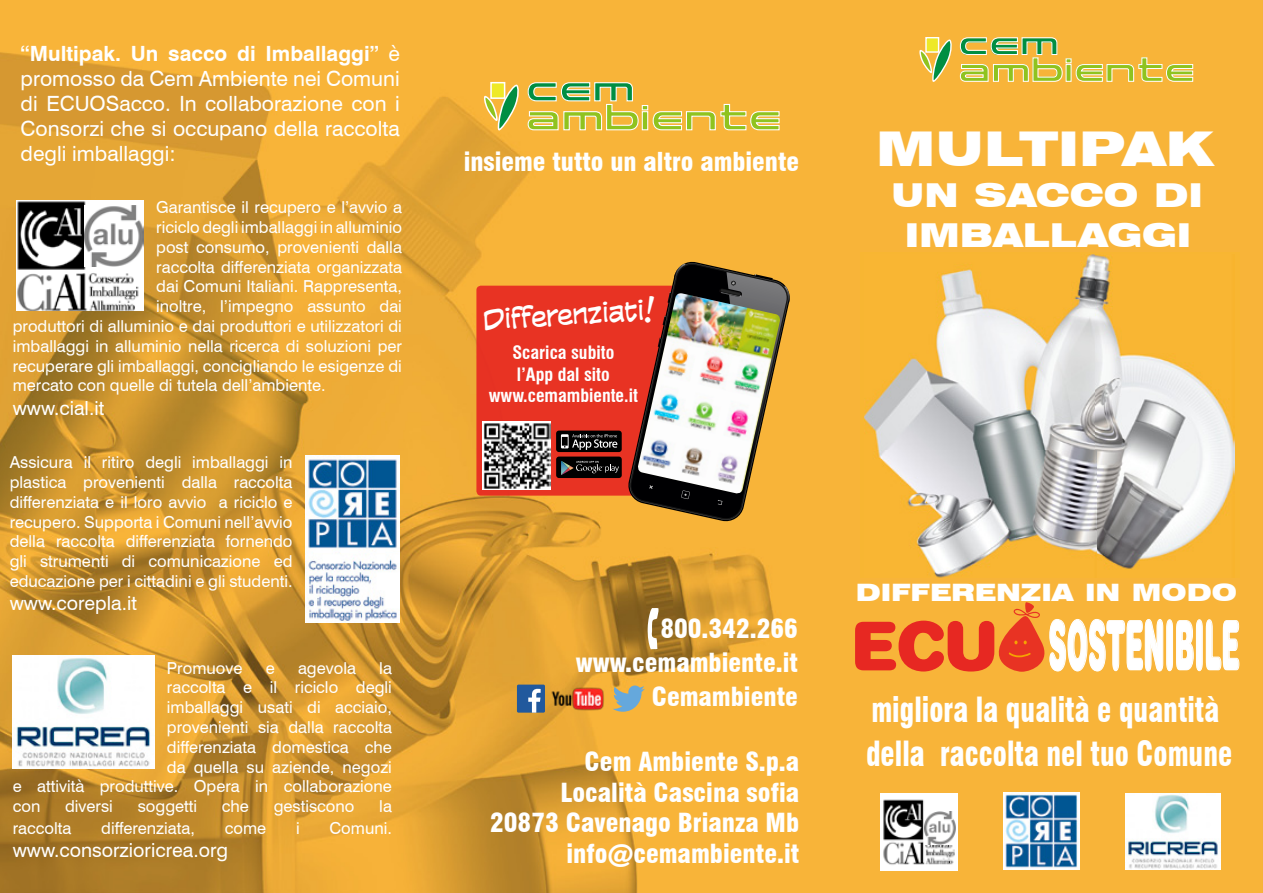
<style>
.page{position:relative;width:1263px;height:893px;background:#fff}
.page>*{position:absolute;margin:0;border:0;box-sizing:border-box;transform-origin:0 0}
.t1{font:900 68.4px "Helvetica Rounded LT Std";color:#fff;scale:.37 1}
.t2{font:900 67.5px "Helvetica Rounded LT Std";color:#e72822}
.t3{font:900 expanded 48px "Swiss 721 BT";color:#fff}
.t4{font:900 condensed 33.9px/43.5px "Swiss 721 BT";color:#fff;scale:.84 1}
.t5{font:900 expanded 33px/40.5px "Swiss 721 BT";color:#fff;text-align:center}
.t6{font:32.55px "Spaceman";color:#8fc31f}
.t7{font:32.55px "Spaceman";color:#008e42}
.t8{font:30.15px "Spaceman";color:#8fc31f}
.t9{font:30.15px "Spaceman";color:#008e42}
.t10{font:26.1px "Comicrazy OT";color:#fff}
.t11{font:900 condensed 25.65px/30.8px "Swiss 721 BT";color:#fff;text-align:right}
.t12{font:900 condensed 25.5px "Swiss 721 BT";color:#fff}
.t13{font:900 expanded 24px "Swiss 721 BT";color:#fff}
.t14{font:21px/25.2px "Swiss 721 BT";color:#fff;text-align:justify}
.t15{font:19.5px "Swiss 721 BT";color:#fff}
.t16{font:700 condensed 18px/21.6px "Swiss 721 BT";color:#fff;text-align:center}
.t17{font:16.5px/19.8px "Swiss 721 BT";color:#fff;text-align:justify}
.s1{font-weight:700}
</style>
<div class="page">
<img style="left:0;top:0;width:1263px;height:893px">
<svg style="left:527px;top:82px;width:253px;height:49px;background:#f8be55"></svg>
<svg style="left:490px;top:82px;width:15px;height:1px"></svg>
<svg style="left:483px;top:83px;width:36px;height:47px;background:#c3c05b"></svg>
<svg style="left:647px;top:608px;width:12px;height:41px"></svg>
<div style="left:517px;top:685px;width:28px;height:28px;background:#21599d;border-radius:2px"></div>
<svg style="left:528px;top:689px;width:11px;height:24px"></svg>
<img style="left:539px;top:674px;width:77px;height:49px">
<svg style="left:985px;top:602px;width:255px;height:70px;background:#f6ad48"></svg>
<svg style="left:959px;top:37px;width:235px;height:45px;background:#f8be55"></svg>
<svg style="left:925px;top:37px;width:14px;height:1px"></svg>
<svg style="left:918px;top:38px;width:34px;height:44px"></svg>
<div style="left:476px;top:286px;width:268px;height:210px;background:#e83323;border-radius:4px"></div>
<div style="left:556px;top:457px;width:66px;height:21px;background:#000;border-radius:3px"></div>
<svg style="left:561px;top:461px;width:58px;height:14px"></svg>
<div style="left:556px;top:431px;width:66px;height:21px;background:#000;border-radius:3px"></div>
<svg style="left:561px;top:434px;width:56px;height:16px"></svg>
<svg style="left:627px;top:260px;width:164px;height:263px;background:#a66a2b"></svg>
<svg style="left:605px;top:214px;width:3px;height:7px"></svg>
<img style="left:637px;top:293px;width:144px;height:201px">
<img style="left:483px;top:422px;width:67px;height:67px">
<svg style="left:613px;top:685px;width:32px;height:27px"></svg>
<img style="left:305px;top:456px;width:95px;height:166px">
<img style="left:1003px;top:793px;width:77px;height:76px">
<img style="left:880px;top:793px;width:77px;height:77px">
<img style="left:924px;top:812px;width:32px;height:33px">
<img style="left:1126px;top:793px;width:95px;height:76px">
<img style="left:16px;top:201px;width:127px;height:110px">
<img style="left:85px;top:206px;width:58px;height:60px">
<img style="left:13px;top:655px;width:141px;height:113px">
<div style="left:861px;top:253px;width:379px;height:325px;background:#f8b632"></div>
<img style="left:865px;top:255px;width:369px;height:323px">
<p class="t14" style="left:21px;top:40px;width:381px"><span class="s1">“Multipak. Un sacco di Imballaggi”</span> è promosso da Cem Ambiente nei Comuni di ECUOSacco. In collaborazione con i Consorzi che si occupano della raccolta degli imballaggi:</p>
<p class="t17" style="left:156px;top:197px;width:247px">Garantisce il recupero e l’avvio a</p>
<p class="t17" style="left:156px;top:217px;width:247px">riciclo degli imballaggi in alluminio</p>
<p class="t17" style="left:156px;top:237px;width:247px">post consumo, provenienti dalla</p>
<p class="t17" style="left:156px;top:257px;width:247px">raccolta differenziata organizzata</p>
<p class="t17" style="left:156px;top:277px;width:247px">dai Comuni Italiani. Rappresenta,</p>
<p class="t17" style="left:156px;top:296px;width:247px">inoltre, l’impegno assunto dai</p>
<p class="t17" style="left:13px;top:316px;width:391px">produttori di alluminio e dai produttori e utilizzatori di</p>
<p class="t17" style="left:13px;top:336px;width:391px">imballaggi in alluminio nella ricerca di soluzioni per</p>
<p class="t17" style="left:13px;top:356px;width:391px">recuperare gli imballaggi, concigliando le esigenze di</p>
<p class="t17" style="left:13px;top:376px;width:314px">mercato con quelle di tutela dell’ambiente.</p>
<p class="t15" style="left:13px;top:396px;width:93px">www.cial.it</p>
<p class="t17" style="left:10px;top:452px;width:284px">Assicura il ritiro degli imballaggi in plastica provenienti dalla raccolta differenziata e il loro avvio a riciclo e recupero. Supporta i Comuni nell’avvio della raccolta differenziata fornendo gli strumenti di comunicazione ed educazione per i cittadini e gli studenti.</p>
<p class="t15" style="left:10px;top:592px;width:129px">www.corepla.it</p>
<p class="t17" style="left:167px;top:658px;width:77px">Promuove</p>
<p class="t17" style="left:266px;top:658px;width:11px">e</p>
<p class="t17" style="left:298px;top:658px;width:60px">agevola</p>
<p class="t17" style="left:379px;top:658px;width:14px">la</p>
<p class="t17" style="left:167px;top:677px;width:227px">raccolta e il riciclo degli</p>
<p class="t17" style="left:167px;top:697px;width:227px">imballaggi usati di acciaio,</p>
<p class="t17" style="left:167px;top:717px;width:227px">provenienti sia dalla raccolta</p>
<p class="t17" style="left:167px;top:737px;width:227px">differenziata domestica che</p>
<p class="t17" style="left:167px;top:757px;width:227px">da quella su aziende, negozi</p>
<p class="t17" style="left:13px;top:776px;width:381px">e attività produttive. Opera in collaborazione</p>
<p class="t17" style="left:13px;top:796px;width:29px">con</p>
<p class="t17" style="left:65px;top:796px;width:49px">diversi</p>
<p class="t17" style="left:138px;top:796px;width:61px">soggetti</p>
<p class="t17" style="left:222px;top:796px;width:29px">che</p>
<p class="t17" style="left:274px;top:796px;width:82px">gestiscono</p>
<p class="t17" style="left:379px;top:796px;width:14px">la</p>
<p class="t17" style="left:13px;top:818px;width:60px">raccolta</p>
<p class="t17" style="left:101px;top:818px;width:95px">differenziata,</p>
<p class="t17" style="left:225px;top:818px;width:43px">come</p>
<p class="t17" style="left:296px;top:818px;width:5px">i</p>
<p class="t17" style="left:329px;top:818px;width:64px">Comuni.</p>
<p class="t15" style="left:13px;top:838px;width:217px">www.consorzioricrea.org</p>
<h3 class="t7" style="left:528px;top:71px;width:111px">CEM</h3>
<h3 class="t6" style="left:528px;top:99px;width:257px">AMBIENTE</h3>
<h3 class="t12" style="left:464px;top:147px;width:337px">insieme tutto un altro ambiente</h3>
<h3 class="t10" style="left:483px;top:302px;width:174px;rotate:-3deg">Differenziati!</h3>
<p class="t16" style="left:489px;top:342px;width:151px">Scarica subito<br>l’App dal sito www.cemambiente.it</p>
<h3 class="t9" style="left:960px;top:26px;width:103px">CEM</h3>
<h3 class="t8" style="left:960px;top:53px;width:238px">AMBIENTE</h3>
<h3 class="t3" style="left:876px;top:120px;width:338px">MULTIPAK</h3>
<h3 class="t5" style="left:891px;top:175px;width:313px">UN SACCO DI<br>IMBALLAGGI</h3>
<h3 class="t11" style="left:576px;top:612px;width:224px;line-height:33.6px">800.342.266 www.cemambiente.it<br>Cemambiente</h3>
<h3 class="t11" style="left:490px;top:746px;width:311px">Cem Ambiente S.p.a<br>Località Cascina sofia<br>20873 Cavenago Brianza Mb info@cemambiente.it</h3>
<h3 class="t13" style="left:856px;top:577px;width:383px">DIFFERENZIA IN MODO</h3>
<h1 class="t1" style="left:1048px;top:601px;width:518px">SOSTENIBILE</h1>
<h3 class="t4" style="left:866px;top:688px;width:437px">migliora la qualità e quantità della raccolta nel tuo Comune</h3>
<h2 class="t2" style="left:849px;top:603px;width:151px">ECU</h2>
</div>
